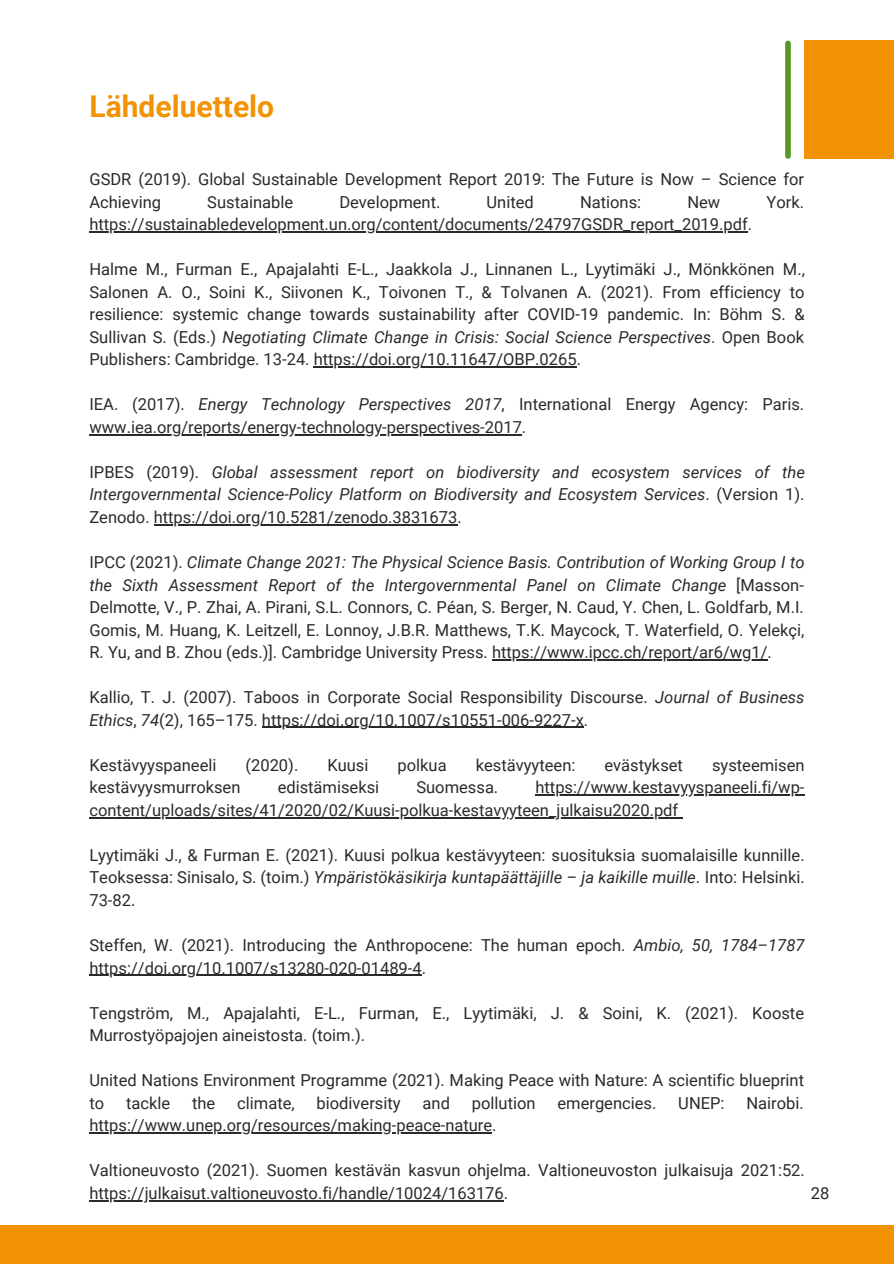
<style>
.page{position:relative;width:894px;height:1264px;background:#fff}
.page>*{position:absolute;margin:0;border:0;box-sizing:border-box;transform-origin:0 0}
.t1{font:700 30px "Roboto";color:#f29304}
.t2{font:16.5px/22.5px "Roboto";color:#2a2b29}
.t3{font:italic 16.5px/22.5px "Roboto";color:#2a2b29;text-align:justify}
.s1{font-style:italic}
.s2{font-style:normal}
</style>
<div class="page">
<div style="left:0;top:1225px;width:893px;height:38px;background:#f29304"></div>
<div style="left:804px;top:41px;width:89px;height:118px;background:#f29304"></div>
<div style="left:785px;top:43px;width:5px;height:113px;background:#569826"></div>
<hr style="left:89px;top:231px;width:658px;height:1px;background:#2a2b29">
<hr style="left:313px;top:366px;width:263px;height:1px;background:#2a2b29">
<hr style="left:89px;top:434px;width:433px;height:1px;background:#2a2b29">
<hr style="left:154px;top:524px;width:303px;height:1px;background:#2a2b29">
<hr style="left:492px;top:659px;width:275px;height:1px;background:#2a2b29">
<hr style="left:262px;top:726px;width:321px;height:2px;background:#2a2b29">
<hr style="left:535px;top:794px;width:269px;height:1px;background:#2a2b29">
<hr style="left:89px;top:817px;width:589px;height:1px;background:#2a2b29">
<hr style="left:89px;top:974px;width:332px;height:1px;background:#2a2b29">
<hr style="left:89px;top:1132px;width:403px;height:1px;background:#2a2b29">
<hr style="left:89px;top:1199px;width:414px;height:2px;background:#2a2b29">
<h1 class="t1" style="left:89px;top:89px;width:186px">Lähdeluettelo</h1>
<p class="t2" style="left:89px;top:168px;width:716px">GSDR (2019). Global Sustainable Development Report 2019: The Future is Now – Science for<br>Achieving</p>
<p class="t2" style="left:207px;top:191px;width:87px">Sustainable</p>
<p class="t2" style="left:339px;top:191px;width:103px">Development.</p>
<p class="t2" style="left:486px;top:191px;width:49px">United</p>
<p class="t2" style="left:580px;top:191px;width:63px">Nations:</p>
<p class="t2" style="left:687px;top:191px;width:34px">New</p>
<p class="t2" style="left:766px;top:191px;width:39px">York.</p>
<p class="t2" style="left:89px;top:213px;width:664px">https://sustainabledevelopment.un.org/content/documents/24797GSDR_report_2019.pdf.</p>
<p class="t2" style="left:89px;top:258px;width:716px;text-align:justify">Halme M., Furman E., Apajalahti E-L., Jaakkola J., Linnanen L., Lyytimäki J., Mönkkönen M., Salonen A. O., Soini K., Siivonen K., Toivonen T., &amp; Tolvanen A. (2021). From efficiency to resilience: systemic change towards sustainability after COVID-19 pandemic. In: Böhm S. &amp; Sullivan S. (Eds.) <span class="s1">Negotiating Climate Change in Crisis: Social Science Perspectives</span>. Open Book Publishers: Cambridge. 13-24. https://doi.org/10.11647/OBP.0265.</p>
<p class="t2" style="left:89px;top:393px;width:716px">IEA. (2017). <span class="s1">Energy Technology Perspectives 2017</span>, International Energy Agency: Paris. www.iea.org/reports/energy-technology-perspectives-2017.</p>
<p class="t3" style="left:89px;top:461px;width:716px"><span class="s2">IPBES (2019).</span> Global assessment report on biodiversity and ecosystem services of the Intergovernmental Science-Policy Platform on Biodiversity and Ecosystem Services<span class="s2">. (Version 1).<br>Zenodo. https://doi.org/10.5281/zenodo.3831673.</span></p>
<p class="t2" style="left:89px;top:551px;width:716px;text-align:justify">IPCC (2021). <span class="s1">Climate Change 2021: The Physical Science Basis. Contribution of Working Group I to the Sixth Assessment Report of the Intergovernmental Panel on Climate Change</span> [Masson-Delmotte, V., P. Zhai, A. Pirani, S.L. Connors, C. Péan, S. Berger, N. Caud, Y. Chen, L. Goldfarb, M.I.<br>Gomis, M. Huang, K. Leitzell, E. Lonnoy, J.B.R. Matthews, T.K. Maycock, T. Waterfield, O. Yelekçi, R. Yu, and B. Zhou (eds.)]. Cambridge University Press. https://www.ipcc.ch/report/ar6/wg1/.</p>
<p class="t2" style="left:89px;top:686px;width:716px">Kallio, T. J. (2007). Taboos in Corporate Social Responsibility Discourse. <span class="s1">Journal of Business<br>Ethics</span>, <span class="s1">74</span>(2), 165–175. https://doi.org/10.1007/s10551-006-9227-x.</p>
<p class="t2" style="left:89px;top:754px;width:128px">Kestävyyspaneeli</p>
<p class="t2" style="left:245px;top:754px;width:54px">(2020).</p>
<p class="t2" style="left:327px;top:754px;width:43px">Kuusi</p>
<p class="t2" style="left:397px;top:754px;width:51px">polkua</p>
<p class="t2" style="left:475px;top:754px;width:101px">kestävyyteen:</p>
<p class="t2" style="left:604px;top:754px;width:80px">evästykset</p>
<p class="t2" style="left:711px;top:754px;width:94px">systeemisen</p>
<p class="t2" style="left:89px;top:776px;width:152px">kestävyysmurroksen</p>
<p class="t2" style="left:277px;top:776px;width:103px">edistämiseksi</p>
<p class="t2" style="left:416px;top:776px;width:83px">Suomessa.</p>
<p class="t2" style="left:89px;top:776px;width:716px;text-indent:446px">https://www.kestavyyspaneeli.fi/wp&shy;content/uploads/sites/41/2020/02/Kuusi-polkua-kestavyyteen_julkaisu2020.pdf</p>
<p class="t2" style="left:89px;top:844px;width:716px;text-align:justify">Lyytimäki J., &amp; Furman E. (2021). Kuusi polkua kestävyyteen: suosituksia suomalaisille kunnille.<br>Teoksessa: Sinisalo, S. (toim.) <span class="s1">Ympäristökäsikirja kuntapäättäjille – ja kaikille muille</span>. Into: Helsinki.<br>73-82.</p>
<p class="t2" style="left:89px;top:934px;width:716px">Steffen, W. (2021). Introducing the Anthropocene: The human epoch. <span class="s1">Ambio, 50, 1784–1787 </span>https://doi.org/10.1007/s13280-020-01489-4.</p>
<p class="t2" style="left:89px;top:1001px;width:716px">Tengström, M., Apajalahti, E-L., Furman, E., Lyytimäki, J. &amp; Soini, K. (2021). Kooste<br>Murrostyöpajojen aineistosta. (toim.).</p>
<p class="t2" style="left:89px;top:1069px;width:716px">United Nations Environment Programme (2021). Making Peace with Nature: A scientific blueprint to</p>
<p class="t2" style="left:126px;top:1091px;width:46px">tackle</p>
<p class="t2" style="left:192px;top:1091px;width:25px">the</p>
<p class="t2" style="left:237px;top:1091px;width:59px">climate,</p>
<p class="t2" style="left:316px;top:1091px;width:86px">biodiversity</p>
<p class="t2" style="left:422px;top:1091px;width:29px">and</p>
<p class="t2" style="left:471px;top:1091px;width:65px">pollution</p>
<p class="t2" style="left:557px;top:1091px;width:100px">emergencies.</p>
<p class="t2" style="left:678px;top:1091px;width:48px">UNEP:</p>
<p class="t2" style="left:746px;top:1091px;width:59px">Nairobi.</p>
<p class="t2" style="left:89px;top:1114px;width:408px">https://www.unep.org/resources/making-peace-nature.</p>
<p class="t2" style="left:89px;top:1159px;width:716px">Valtioneuvosto (2021). Suomen kestävän kasvun ohjelma. Valtioneuvoston julkaisuja 2021:52. https://julkaisut.valtioneuvosto.fi/handle/10024/163176.</p>
<p class="t2" style="left:810px;top:1181px;width:20px">28</p>
</div>
